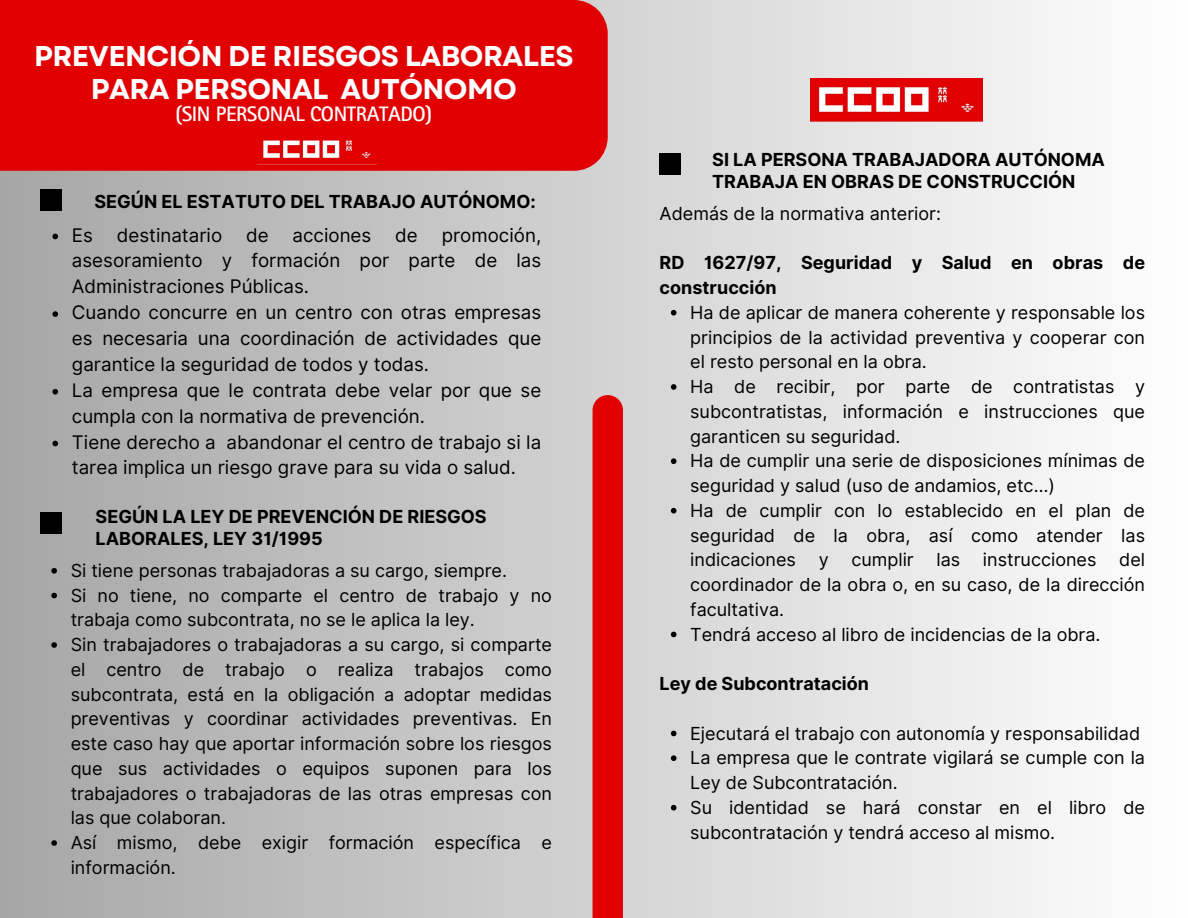
<style>
.page{position:relative;width:1188px;height:918px;background:#fff}
.page>*{position:absolute;margin:0;border:0;box-sizing:border-box;transform-origin:0 0}
.t1{font:700 28.5px/32.7px "Garet";letter-spacing:-.02em;color:#fff;text-align:center}
.t2{font:700 21px "Rotis Sans Serif Pro";letter-spacing:-.02em;color:#fff}
.t3{font:18.75px/25.8px "Inter";color:#000;text-align:justify}
.t4{font:18px/24.8px "Inter";color:#000}
.t5{font:700 18px/21.3px "Inter";color:#000}
</style>
<div class="page">
<div style="left:0;top:0;width:1188px;height:918px;background:linear-gradient(to right,#a6a6a6,#fefefe)"></div>
<svg style="left:52px;top:234px;width:6px;height:5px"></svg>
<svg style="left:52px;top:311px;width:6px;height:6px"></svg>
<svg style="left:52px;top:389px;width:6px;height:6px"></svg>
<svg style="left:52px;top:441px;width:6px;height:5px"></svg>
<div style="left:40px;top:189px;width:22px;height:21px;background:#000"></div>
<div style="left:593px;top:395px;width:30px;height:523px;background:#e10103"></div>
<div style="left:0;top:0;width:608px;height:171px;background:#e10103"></div>
<svg style="left:51px;top:568px;width:6px;height:6px"></svg>
<svg style="left:51px;top:593px;width:6px;height:5px"></svg>
<svg style="left:51px;top:642px;width:6px;height:6px"></svg>
<svg style="left:51px;top:840px;width:6px;height:6px"></svg>
<div style="left:40px;top:512px;width:21px;height:22px;background:#000"></div>
<div style="left:660px;top:153px;width:21px;height:22px;background:#000"></div>
<img style="left:810px;top:79px;width:172px;height:43px">
<img style="left:257px;top:135px;width:119px;height:29px">
<svg style="left:671px;top:310px;width:6px;height:6px"></svg>
<svg style="left:671px;top:384px;width:6px;height:6px"></svg>
<svg style="left:671px;top:458px;width:6px;height:6px"></svg>
<svg style="left:671px;top:508px;width:6px;height:6px"></svg>
<svg style="left:671px;top:632px;width:6px;height:5px"></svg>
<svg style="left:671px;top:731px;width:6px;height:5px"></svg>
<svg style="left:671px;top:755px;width:6px;height:6px"></svg>
<svg style="left:671px;top:805px;width:6px;height:6px"></svg>
<p class="t1" style="left:34px;top:40px;width:541px">PREVENCIÓN DE RIESGOS LABORALES<br>PARA PERSONAL AUTÓNOMO</p>
<p class="t2" style="left:175px;top:107px;width:258px">(SIN PERSONAL CONTRATADO)</p>
<p class="t5" style="left:94px;top:191px;width:443px">SEGÚN EL ESTATUTO DEL TRABAJO AUTÓNOMO:</p>
<p class="t3" style="left:72px;top:222px;width:471px;text-indent:370px">promoción, asesoramiento y formación por parte de las Administraciones Públicas.</p>
<p class="t3" style="left:72px;top:299px;width:471px">Cuando concurre en un centro con otras empresas es necesaria una coordinación de actividades que garantice la seguridad de todos y todas.</p>
<p class="t3" style="left:72px;top:377px;width:471px">La empresa que le contrata debe velar por que se cumpla con la normativa de prevención.</p>
<p class="t3" style="left:72px;top:429px;width:471px">Tiene derecho a abandonar el centro de trabajo si la tarea implica un riesgo grave para su vida o salud.</p>
<p class="t3" style="left:72px;top:222px;width:22px">Es</p>
<p class="t3" style="left:117px;top:222px;width:107px">destinatario</p>
<p class="t3" style="left:246px;top:222px;width:24px">de</p>
<p class="t3" style="left:293px;top:222px;width:80px">acciones</p>
<p class="t3" style="left:395px;top:222px;width:24px">de</p>
<p class="t5" style="left:96px;top:506px;width:393px">SEGÚN LA LEY DE PREVENCIÓN DE RIESGOS<br>LABORALES, LEY 31/1995</p>
<p class="t4" style="left:71px;top:558px;width:438px">Si tiene personas trabajadoras a su cargo, siempre.</p>
<p class="t4" style="left:71px;top:583px;width:483px">Si no tiene, no comparte el centro de trabajo y no trabaja como subcontrata, no se le aplica la ley.</p>
<p class="t4" style="left:71px;top:632px;width:483px;text-align:justify">Sin trabajadores o trabajadoras a su cargo, si comparte el centro de trabajo o realiza trabajos como subcontrata, está en la obligación a adoptar medidas preventivas y coordinar actividades preventivas. En este caso hay que aportar información sobre los riesgos que sus actividades o equipos suponen para los trabajadores o trabajadoras de las otras empresas con las que colaboran.</p>
<p class="t4" style="left:71px;top:830px;width:483px">Así mismo, debe exigir formación específica e información.</p>
<p class="t5" style="left:712px;top:149px;width:394px">SI LA PERSONA TRABAJADORA AUTÓNOMA<br>TRABAJA EN OBRAS DE CONSTRUCCIÓN</p>
<p class="t4" style="left:660px;top:201px;width:283px">Además de la normativa anterior:</p>
<p class="t5" style="left:660px;top:250px;width:487px;line-height:24.8px">RD 1627/97, Seguridad y Salud en obras de construcción</p>
<p class="t4" style="left:690px;top:300px;width:456px;text-align:justify">Ha de aplicar de manera coherente y responsable los principios de la actividad preventiva y cooperar con el resto personal en la obra.</p>
<p class="t4" style="left:690px;top:374px;width:456px;text-align:justify">Ha de recibir, por parte de contratistas y subcontratistas, información e instrucciones que garanticen su seguridad.</p>
<p class="t4" style="left:690px;top:448px;width:456px">Ha de cumplir una serie de disposiciones mínimas de seguridad y salud (uso de andamios, etc…)</p>
<p class="t4" style="left:690px;top:498px;width:456px;text-align:justify">Ha de cumplir con lo establecido en el plan de seguridad de la obra, así como atender las indicaciones</p>
<p class="t4" style="left:819px;top:547px;width:12px">y</p>
<p class="t4" style="left:851px;top:547px;width:64px">cumplir</p>
<p class="t4" style="left:937px;top:547px;width:25px">las</p>
<p class="t4" style="left:983px;top:547px;width:115px">instrucciones</p>
<p class="t4" style="left:690px;top:547px;width:456px;text-align:justify;text-indent:429px">del coordinador de la obra o, en su caso, de la dirección facultativa.</p>
<p class="t4" style="left:690px;top:622px;width:412px">Tendrá acceso al libro de incidencias de la obra.</p>
<p class="t5" style="left:660px;top:673px;width:211px">Ley de Subcontratación</p>
<p class="t4" style="left:690px;top:721px;width:452px">Ejecutará el trabajo con autonomía y responsabilidad</p>
<p class="t4" style="left:690px;top:745px;width:456px">La empresa que le contrate vigilará se cumple con la<br>Ley de Subcontratación.</p>
<p class="t4" style="left:690px;top:795px;width:456px">Su identidad se hará constar en el libro de subcontratación y tendrá acceso al mismo.</p>
</div>
